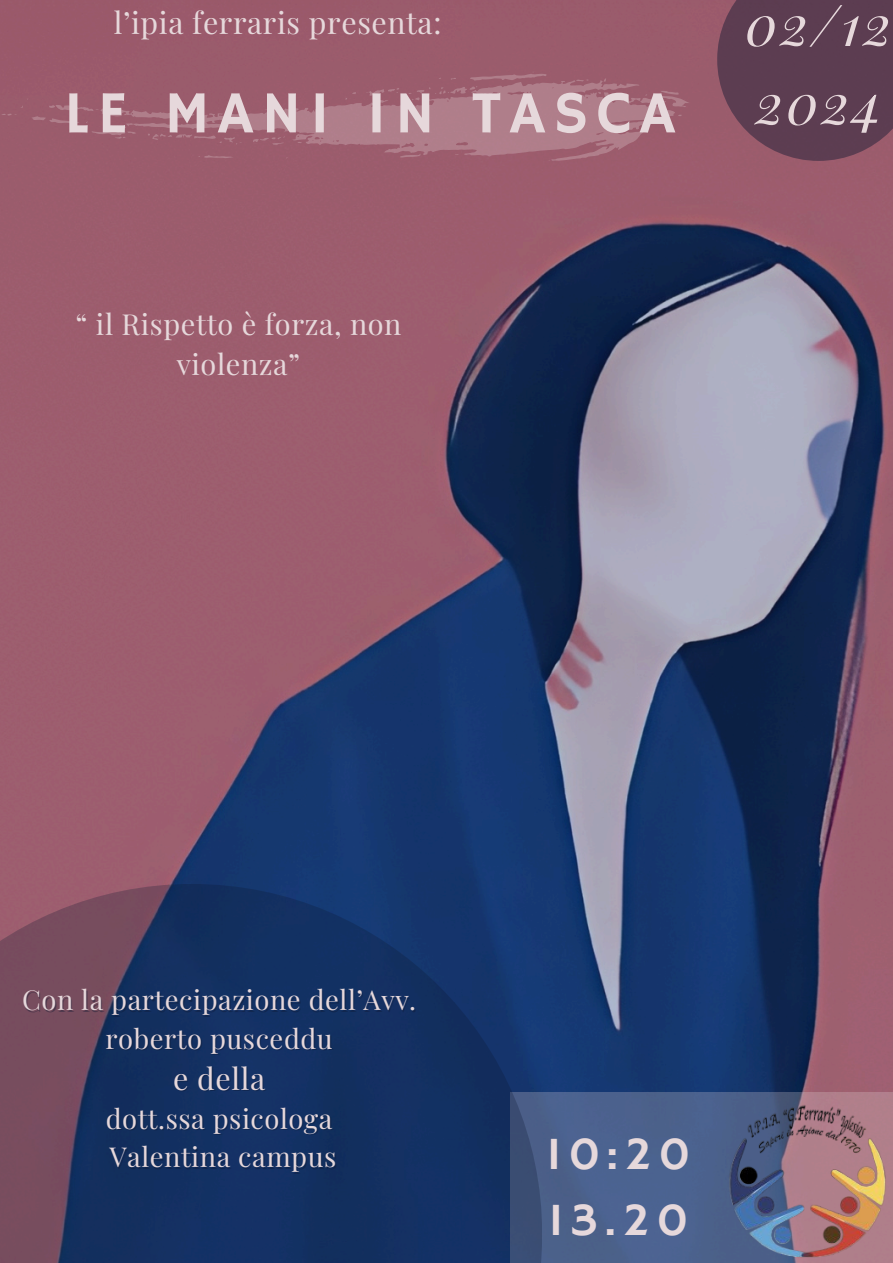
<style>
.page{position:relative;width:893px;height:1263px;background:#fff}
.page>*{position:absolute;margin:0;border:0;box-sizing:border-box;transform-origin:0 0}
.t1{font:60px "Hammersmith One";letter-spacing:.14em;color:#e6d8db}
.t2{font:italic 56.62px "Playfair Display";letter-spacing:.05em;color:#e6d8db}
.t3{font:47.03px/65.8px "Hammersmith One";letter-spacing:.14em;color:#e6d8db}
.t4{font:30.38px "Playfair Display";letter-spacing:.02em;color:#e6d8db}
.t5{font:28.88px/39.9px "Playfair Display";letter-spacing:.02em;color:#e6d8db;text-align:center}
.t6{font:27.38px "Playfair Display";letter-spacing:.02em;color:#e6d8db}
</style>
<div class="page">
<img style="left:0;top:0;width:893px;height:1092px">
<svg style="left:717px;top:0;width:176px;height:161px;background:#634054"></svg>
<svg style="left:0;top:72px;width:690px;height:89px;background:#a26776"></svg>
<div style="left:510px;top:1092px;width:383px;height:171px;background:#4b618d"></div>
<img style="left:729px;top:1097px;width:164px;height:165px">
<svg style="left:0;top:884px;width:542px;height:379px;background:#273763"></svg>
<h1 class="t4" style="left:114px;top:1px;width:329px">l’ipia ferraris presenta:</h1>
<h2 class="t2" style="left:745px;top:-15px;width:148px">02/12</h2>
<p class="t1" style="left:64px;top:78px;width:612px">LE MANI IN TASCA</p>
<h2 class="t2" style="left:755px;top:63px;width:128px">2024</h2>
<p class="t5" style="left:76px;top:303px;width:327px">“ il Rispetto è forza, non violenza”</p>
<p class="t6" style="left:22px;top:981px;width:395px">Con la partecipazione dell’Avv.</p>
<p class="t6" style="left:105px;top:1019px;width:229px">roberto pusceddu</p>
<p class="t4" style="left:173px;top:1057px;width:94px">e della</p>
<p class="t6" style="left:106px;top:1099px;width:228px">dott.ssa psicologa</p>
<p class="t6" style="left:109px;top:1138px;width:228px">Valentina campus</p>
<p class="t3" style="left:546px;top:1123px;width:145px">10:20<br>13.20</p>
</div>
